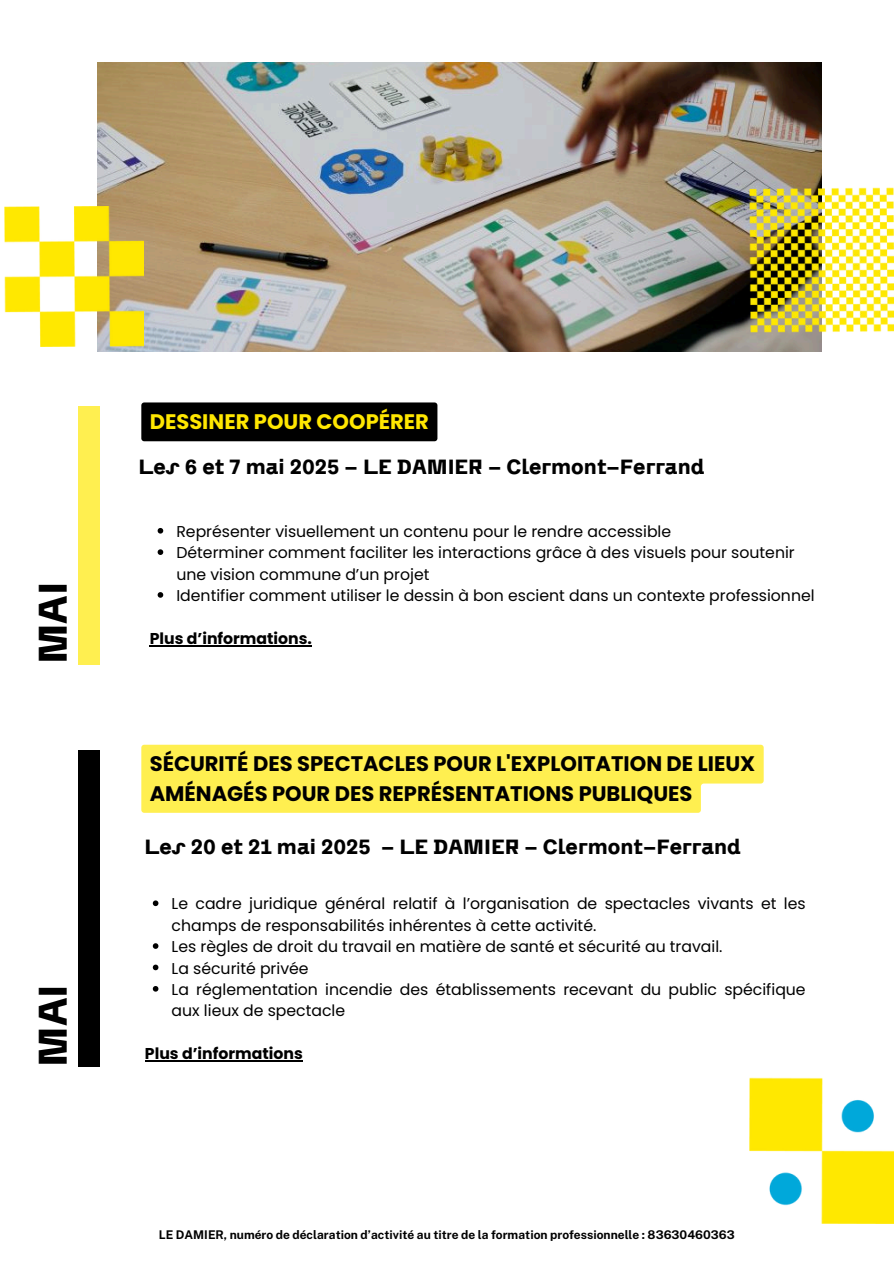
<style>
.page{position:relative;width:894px;height:1264px;background:#fff}
.page>*{position:absolute;margin:0;border:0;box-sizing:border-box;transform-origin:0 0}
.t1{font:700 39px "CA Saygon";color:#000}
.t2{font:700 21px/29.2px "Poppins";color:#000}
.t3{font:700 21px "Poppins";color:#ffe700}
.t4{font:700 20.1px "CA Saygon";color:#000}
.t5{font:15.75px/21.3px "Poppins";color:#000}
.t6{font:700 15.75px "Poppins";color:#000}
.t7{font:700 12px "Public Sans";color:#000}
</style>
<div class="page">
<img style="left:97px;top:62px;width:724px;height:290px">
<img style="left:4px;top:207px;width:140px;height:139px">
<img style="left:749px;top:1077px;width:144px;height:146px">
<img style="left:749px;top:188px;width:144px;height:145px">
<div style="left:78px;top:406px;width:21px;height:258px;background:#ffef50"></div>
<div style="left:141px;top:402px;width:296px;height:39px;background:#000;border-radius:3px"></div>
<svg style="left:157px;top:528px;width:6px;height:5px"></svg>
<svg style="left:157px;top:549px;width:6px;height:6px"></svg>
<svg style="left:157px;top:592px;width:6px;height:5px"></svg>
<hr style="left:150px;top:645px;width:162px;height:1px;background:#000">
<div style="left:78px;top:750px;width:21px;height:317px;background:#000"></div>
<svg style="left:153px;top:900px;width:5px;height:6px"></svg>
<svg style="left:153px;top:943px;width:5px;height:5px"></svg>
<svg style="left:153px;top:964px;width:5px;height:6px"></svg>
<svg style="left:153px;top:986px;width:5px;height:5px"></svg>
<hr style="left:145px;top:1060px;width:158px;height:1px;background:#000">
<div style="left:141px;top:744px;width:622px;height:68px;background:#ffef50"></div>
<h1 class="t1" style="left:20px;top:664px;width:84px;rotate:-90deg">MAI</h1>
<h1 class="t1" style="left:20px;top:1067px;width:84px;rotate:-90deg">MAI</h1>
<h2 class="t3" style="left:150px;top:409px;width:281px">DESSINER POUR COOPÉRER</h2>
<p class="t4" style="left:138px;top:449px;width:567px">Les 6 et 7 mai 2025 - LE DAMIER - Clermont-Ferrand</p>
<p class="t5" style="left:176px;top:521px;width:639px">Représenter visuellement un contenu pour le rendre accessible<br>Déterminer comment faciliter les interactions grâce à des visuels pour soutenir une vision commune d’un projet<br>Identifier comment utiliser le dessin à bon escient dans un contexte professionnel</p>
<p class="t6" style="left:150px;top:629px;width:164px">Plus d’informations.</p>
<h2 class="t2" style="left:150px;top:749px;width:607px">SÉCURITÉ DES SPECTACLES POUR L'EXPLOITATION DE LIEUX<br>AMÉNAGÉS POUR DES REPRÉSENTATIONS PUBLIQUES</h2>
<p class="t4" style="left:144px;top:829px;width:597px">Les 20 et 21 mai 2025 - LE DAMIER - Clermont-Ferrand</p>
<p class="t5" style="left:171px;top:893px;width:635px">Le cadre juridique général relatif à l’organisation de spectacles vivants et les champs de responsabilités inhérentes à cette activité.<br>Les règles de droit du travail en matière de santé et sécurité au travail.<br>La sécurité privée<br>La réglementation incendie des établissements recevant du public spécifique aux lieux de spectacle</p>
<p class="t6" style="left:145px;top:1044px;width:159px">Plus d’informations</p>
<p class="t7" style="left:159px;top:1226px;width:577px">LE DAMIER, numéro de déclaration d’activité au titre de la formation professionnelle : 83630460363</p>
</div>
